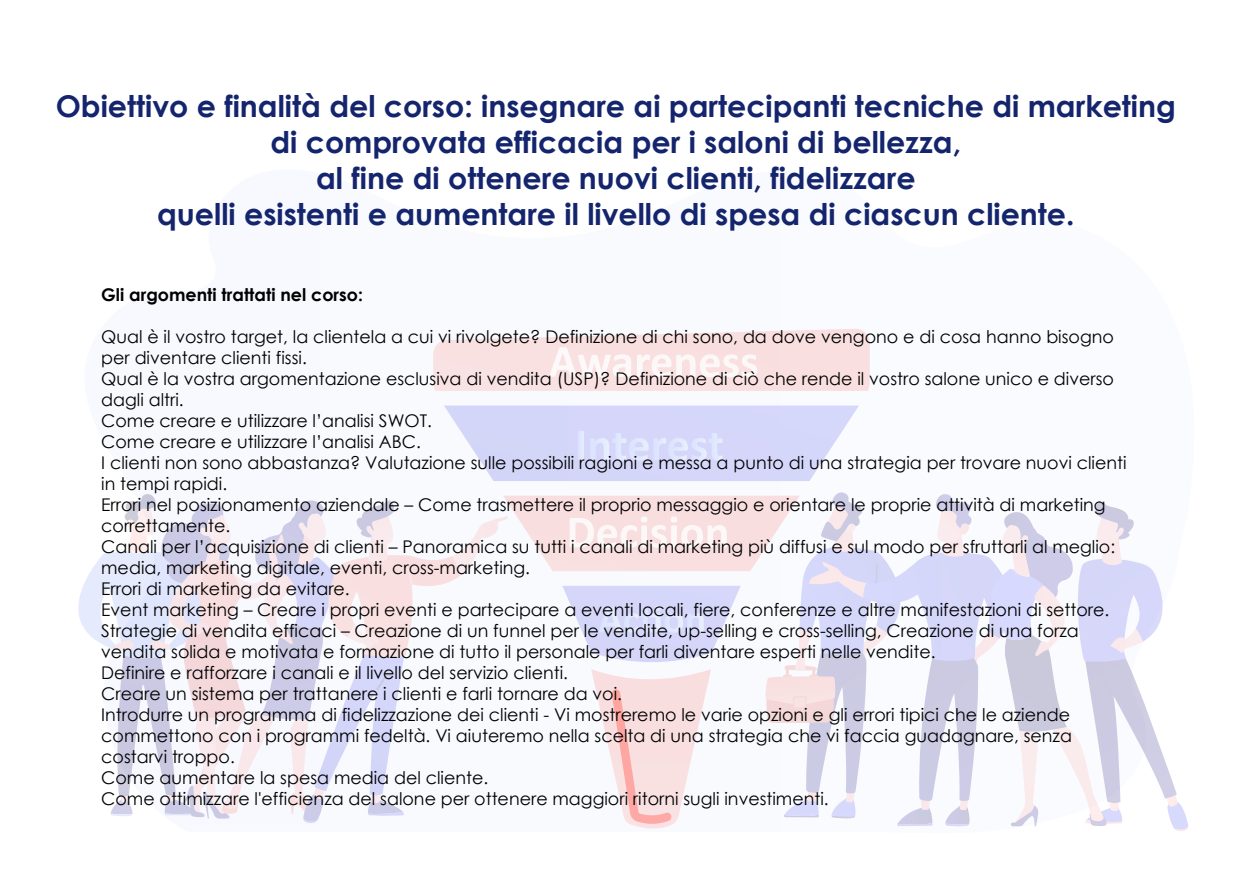
<style>
.page{position:relative;width:1240px;height:874px;background:#fff}
.page>*{position:absolute;margin:0;border:0;box-sizing:border-box;transform-origin:0 0}
.t1{font:700 30px/36px "Century Gothic";color:#14256d;text-align:center}
.t2{font:17.5px/21px "Century Gothic";color:#000}
.t3{font:700 17.5px "Century Gothic";color:#000}
</style>
<div class="page">
<svg style="left:433px;top:329px;width:437px;height:62px"></svg>
<svg style="left:444px;top:406px;width:415px;height:75px;background:#d9dbfa"></svg>
<svg style="left:78px;top:492px;width:1110px;height:339px"></svg>
<p class="t1" style="left:56px;top:86px;width:1122px">Obiettivo e finalità del corso: insegnare ai partecipanti tecniche di marketing di comprovata efficacia per i saloni di bellezza,<br>al fine di ottenere nuovi clienti, fidelizzare<br>quelli esistenti e aumentare il livello di spesa di ciascun cliente.</p>
<p class="t3" style="left:101px;top:282px;width:263px">Gli argomenti trattati nel corso:</p>
<p class="t2" style="left:101px;top:326px;width:1027px">Qual è il vostro target, la clientela a cui vi rivolgete? Definizione di chi sono, da dove vengono e di cosa hanno bisogno per diventare clienti fissi.<br>Qual è la vostra argomentazione esclusiva di vendita (USP)? Definizione di ciò che rende il vostro salone unico e diverso dagli altri.<br>Come creare e utilizzare l’analisi SWOT.<br>Come creare e utilizzare l’analisi ABC.<br>I clienti non sono abbastanza? Valutazione sulle possibili ragioni e messa a punto di una strategia per trovare nuovi clienti in tempi rapidi.<br>Errori nel posizionamento aziendale – Come trasmettere il proprio messaggio e orientare le proprie attività di marketing correttamente.<br>Canali per l’acquisizione di clienti – Panoramica su tutti i canali di marketing più diffusi e sul modo per sfruttarli al meglio: media, marketing digitale, eventi, cross-marketing.<br>Errori di marketing da evitare.<br>Event marketing – Creare i propri eventi e partecipare a eventi locali, fiere, conferenze e altre manifestazioni di settore.<br>Strategie di vendita efficaci – Creazione di un funnel per le vendite, up-selling e cross-selling, Creazione di una forza vendita solida e motivata e formazione di tutto il personale per farli diventare esperti nelle vendite.<br>Definire e rafforzare i canali e il livello del servizio clienti.<br>Creare un sistema per trattanere i clienti e farli tornare da voi.<br>Introdurre un programma di fidelizzazione dei clienti - Vi mostreremo le varie opzioni e gli errori tipici che le aziende commettono con i programmi fedeltà. Vi aiuteremo nella scelta di una strategia che vi faccia guadagnare, senza costarvi troppo.<br>Come aumentare la spesa media del cliente.<br>Come ottimizzare l'efficienza del salone per ottenere maggiori ritorni sugli investimenti.</p>
</div>
